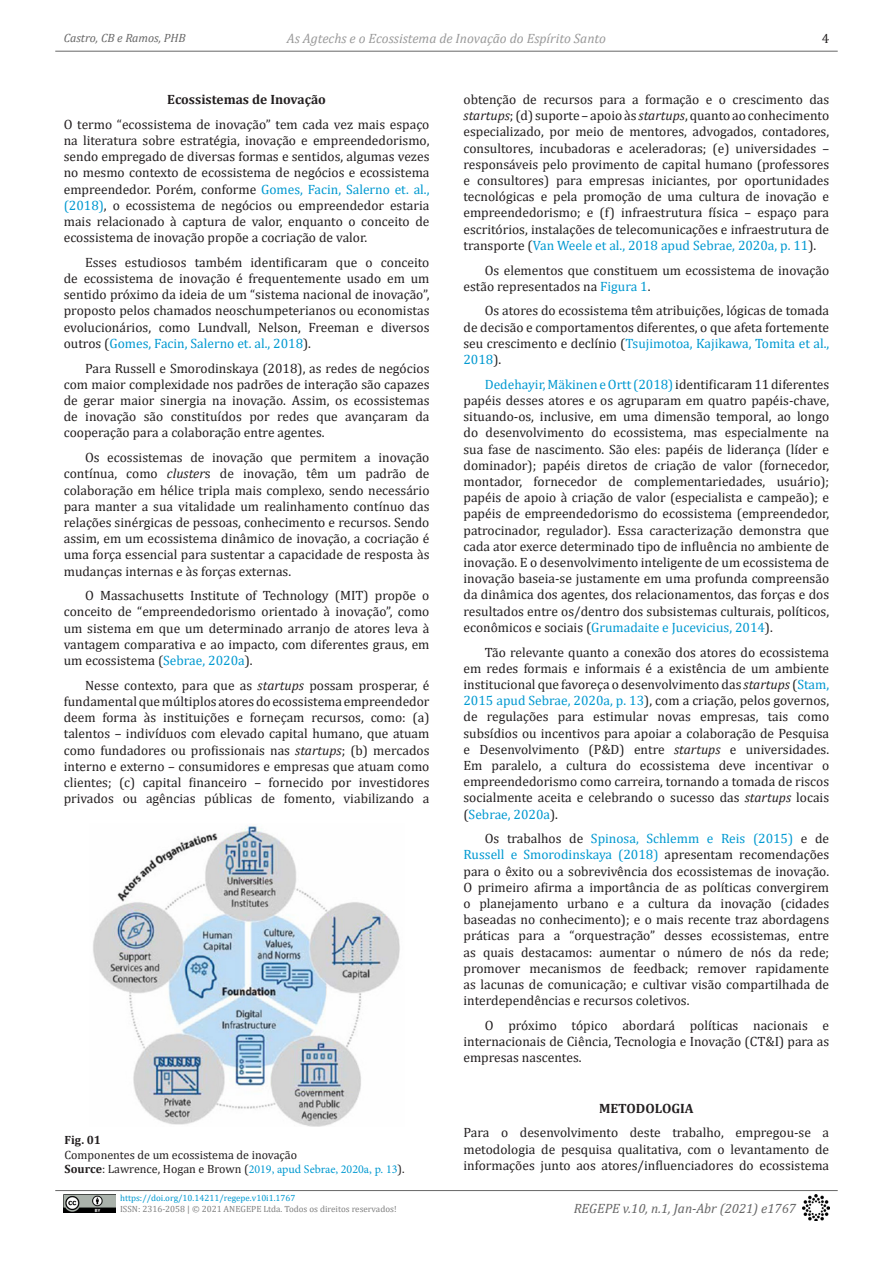
<style>
.page{position:relative;width:893px;height:1263px;background:#fff}
.page>*{position:absolute;margin:0;border:0;box-sizing:border-box;transform-origin:0 0}
.IN__Corpo_do_Texto{font:13.5px/16.2px "Cambria";color:#231f20;text-align:justify}
.t1{font:italic 13.5px "Cambria";color:#999}
.t2{font:italic 13.5px "Cambria";color:#666}
.IN__H2{font:700 13.5px "Cambria";color:#231f20}
.IN__H1{font:700 13.5px "Cambria";color:#231f20}
.t3{font:12px "Minion Pro";color:#0099d1}
.t4{font:12px "Cambria";color:#231f20}
.t5{font:italic 12px "Cambria";color:#666}
.t6{font:700 12px "Cambria";color:#231f20}
.t7{font:9px "Cambria";color:#808080}
.t8{font:9px "Cambria";color:#0099d1}
.s1{color:#0099d1}
.s2{font-style:italic}
.s3{font-family:"Cambria";font-weight:700;color:#231f20}
.s4{font-family:"Cambria";color:#231f20}
</style>
<div class="page">
<img style="left:64px;top:1194px;width:52px;height:18px">
<img style="left:802px;top:1194px;width:27px;height:26px">
<hr style="left:55px;top:51px;width:783px;height:1px;background:#666">
<hr style="left:55px;top:1190px;width:783px;height:1px;background:#666">
<img style="left:93px;top:824px;width:307px;height:303px">
<p class="t5" style="left:64px;top:29px;width:123px">Castro, CB e Ramos, PHB</p>
<p class="t1" style="left:287px;top:28px;width:321px">As Agtechs e o Ecossistema de Inovação do Espírito Santo</p>
<p class="IN__Corpo_do_Texto" style="left:822px;top:30px;width:9px">4</p>
<p class="IN__H2" style="left:167px;top:90px;width:160px">Ecossistemas de Inovação</p>
<p class="IN__Corpo_do_Texto" style="left:64px;top:116px;width:367px">O termo “ecossistema de inovação” tem cada vez mais espaço na literatura sobre estratégia, inovação e empreendedorismo, sendo empregado de diversas formas e sentidos, algumas vezes no mesmo contexto de ecossistema de negócios e ecossistema empreendedor. Porém, conforme <span class="s1">Gomes, Facin, Salerno et. al., (2018)</span>, o ecossistema de negócios ou empreendedor estaria mais relacionado à captura de valor, enquanto o conceito de ecossistema de inovação propõe a cocriação de valor.</p>
<p class="IN__Corpo_do_Texto" style="left:64px;top:254px;width:367px;text-indent:21px">Esses estudiosos também identificaram que o conceito de ecossistema de inovação é frequentemente usado em um sentido próximo da ideia de um “sistema nacional de inovação”, proposto pelos chamados neoschumpeterianos ou economistas evolucionários, como Lundvall, Nelson, Freeman e diversos outros (<span class="s1">Gomes, Facin, Salerno et. al., 2018</span>).</p>
<p class="IN__Corpo_do_Texto" style="left:64px;top:360px;width:367px;text-indent:21px">Para Russell e Smorodinskaya (2018), as redes de negócios com maior complexidade nos padrões de interação são capazes de gerar maior sinergia na inovação. Assim, os ecossistemas de inovação são constituídos por redes que avançaram da cooperação para a colaboração entre agentes.</p>
<p class="IN__Corpo_do_Texto" style="left:64px;top:449px;width:367px;text-indent:21px">Os ecossistemas de inovação que permitem a inovação contínua, como <span class="s2">cluster</span>s de inovação, têm um padrão de colaboração em hélice tripla mais complexo, sendo necessário para manter a sua vitalidade um realinhamento contínuo das relações sinérgicas de pessoas, conhecimento e recursos. Sendo assim, em um ecossistema dinâmico de inovação, a cocriação é uma força essencial para sustentar a capacidade de resposta às mudanças internas e às forças externas.</p>
<p class="IN__Corpo_do_Texto" style="left:64px;top:587px;width:367px;text-indent:21px">O Massachusetts Institute of Technology (MIT) propõe o conceito de “empreendedorismo orientado à inovação”, como um sistema em que um determinado arranjo de atores leva à vantagem comparativa e ao impacto, com diferentes graus, em um ecossistema (<span class="s1">Sebrae, 2020a</span>).</p>
<p class="IN__Corpo_do_Texto" style="left:64px;top:677px;width:367px;text-indent:21px">Nesse contexto, para que as <span class="s2">startups</span> possam prosperar, é fundamental que múltiplos atores do ecossistema empreendedor deem forma às instituições e forneçam recursos, como: (a) talentos – indivíduos com elevado capital humano, que atuam como fundadores ou profissionais nas <span class="s2">startups</span>; (b) mercados interno e externo – consumidores e empresas que atuam como clientes; (c) capital financeiro – fornecido por investidores privados ou agências públicas de fomento, viabilizando a</p>
<p class="t6" style="left:65px;top:1132px;width:38px">Fig. 01</p>
<p class="t4" style="left:65px;top:1147px;width:234px">Componentes de um ecossistema de inovação</p>
<p class="t3" style="left:65px;top:1161px;width:342px"><span class="s3">Source</span><span class="s4">: Lawrence, Hogan e Brown (</span>2019, apud Sebrae, 2020a, p. 13<span class="s4">).</span></p>
<p class="IN__Corpo_do_Texto" style="left:463px;top:91px;width:367px">obtenção de recursos para a formação e o crescimento das <span class="s2">startups</span>; (d) suporte – apoio às <span class="s2">startups</span>, quanto ao conhecimento especializado, por meio de mentores, advogados, contadores, consultores, incubadoras e aceleradoras; (e) universidades – responsáveis pelo provimento de capital humano (professores e consultores) para empresas iniciantes, por oportunidades tecnológicas e pela promoção de uma cultura de inovação e empreendedorismo; e (f) infraestrutura física – espaço para escritórios, instalações de telecomunicações e infraestrutura de transporte (<span class="s1">Van Weele et al., 2018 apud Sebrae, 2020a, p. 11</span>).</p>
<p class="IN__Corpo_do_Texto" style="left:463px;top:262px;width:367px;text-indent:21px">Os elementos que constituem um ecossistema de inovação estão representados na <span class="s1">Figura 1</span>.</p>
<p class="IN__Corpo_do_Texto" style="left:463px;top:303px;width:367px;text-indent:21px">Os atores do ecossistema têm atribuições, lógicas de tomada de decisão e comportamentos diferentes, o que afeta fortemente seu crescimento e declínio (<span class="s1">Tsujimotoa, Kajikawa, Tomita et al., 2018</span>).</p>
<p class="IN__Corpo_do_Texto" style="left:463px;top:376px;width:367px;text-indent:21px"><span class="s1">Dedehayir, Mäkinen e Ortt (2018)</span> identificaram 11 diferentes papéis desses atores e os agruparam em quatro papéis-chave, situando-os, inclusive, em uma dimensão temporal, ao longo do desenvolvimento do ecossistema, mas especialmente na sua fase de nascimento. São eles: papéis de liderança (líder e dominador); papéis diretos de criação de valor (fornecedor, montador, fornecedor de complementariedades, usuário); papéis de apoio à criação de valor (especialista e campeão); e papéis de empreendedorismo do ecossistema (empreendedor, patrocinador, regulador). Essa caracterização demonstra que cada ator exerce determinado tipo de influência no ambiente de inovação. E o desenvolvimento inteligente de um ecossistema de inovação baseia-se justamente em uma profunda compreensão da dinâmica dos agentes, dos relacionamentos, das forças e dos resultados entre os/dentro dos subsistemas culturais, políticos, econômicos e sociais (<span class="s1">Grumadaite e Jucevicius, 2014</span>).</p>
<p class="IN__Corpo_do_Texto" style="left:463px;top:644px;width:367px;text-indent:21px">Tão relevante quanto a conexão dos atores do ecossistema em redes formais e informais é a existência de um ambiente institucional que favoreça o desenvolvimento das <span class="s2">startups</span> (<span class="s1">Stam, 2015 apud Sebrae, 2020a, p. 13</span>), com a criação, pelos governos, de regulações para estimular novas empresas, tais como subsídios ou incentivos para apoiar a colaboração de Pesquisa e Desenvolvimento (P&amp;D) entre <span class="s2">startups</span> e universidades.<br>Em paralelo, a cultura do ecossistema deve incentivar o empreendedorismo como carreira, tornando a tomada de riscos socialmente aceita e celebrando o sucesso das <span class="s2">startups</span> locais (<span class="s1">Sebrae, 2020a</span>).</p>
<p class="IN__Corpo_do_Texto" style="left:463px;top:830px;width:367px;text-indent:21px">Os trabalhos de <span class="s1">Spinosa, Schlemm e Reis (2015)</span> e de <span class="s1">Russell e Smorodinskaya (2018)</span> apresentam recomendações para o êxito ou a sobrevivência dos ecossistemas de inovação.<br>O primeiro afirma a importância de as políticas convergirem o planejamento urbano e a cultura da inovação (cidades baseadas no conhecimento); e o mais recente traz abordagens práticas para a “orquestração” desses ecossistemas, entre as quais destacamos: aumentar o número de nós da rede; promover mecanismos de feedback; remover rapidamente as lacunas de comunicação; e cultivar visão compartilhada de interdependências e recursos coletivos.</p>
<p class="IN__Corpo_do_Texto" style="left:463px;top:1017px;width:367px;text-indent:21px">O próximo tópico abordará políticas nacionais e internacionais de Ciência, Tecnologia e Inovação (CT&amp;I) para as empresas nascentes.</p>
<p class="IN__H1" style="left:599px;top:1098px;width:96px">METODOLOGIA</p>
<p class="IN__Corpo_do_Texto" style="left:463px;top:1124px;width:367px">Para o desenvolvimento deste trabalho, empregou-se a metodologia de pesquisa qualitativa, com o levantamento de informações junto aos atores/influenciadores do ecossistema</p>
<p class="t8" style="left:120px;top:1193px;width:177px">https://doi.org/10.14211/regepe.v10i1.1767</p>
<p class="t7" style="left:120px;top:1203px;width:278px">ISSN: 2316-2058 | © 2021 ANEGEPE Ltda. Todos os direitos reservados!</p>
<p class="t2" style="left:574px;top:1198px;width:224px">REGEPE v.10, n.1, Jan-Abr (2021) e1767</p>
</div>
